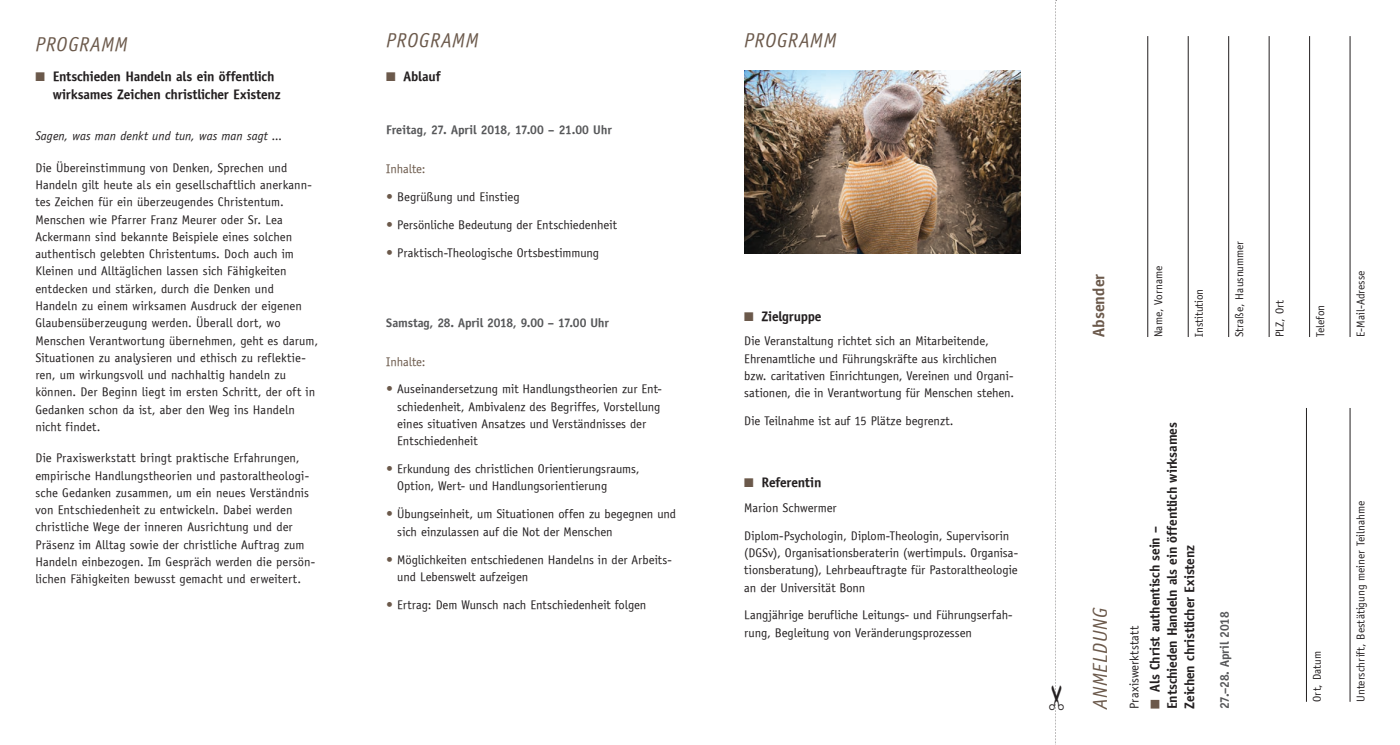
<style>
.page{position:relative;width:1400px;height:745px;background:#fff}
.page>*{position:absolute;margin:0;border:0;box-sizing:border-box;transform-origin:0 0}
.t1{font:italic 20px "Officina Sans ITCTT Book";letter-spacing:.04em;color:#6b594b}
.t2{font:16.25px "Officina Sans ITCTT Bold";color:#6b594b}
.t3{font:13.75px/17.2px "Officina Sans ITCTT Bold";letter-spacing:-.015em;color:#231f20}
.t4{font:12.5px/17.2px "Officina Sans ITCTT Book";color:#231f20}
.t5{font:12.5px "Officina Sans ITCTT Bold";letter-spacing:-.01em;color:#57585a}
.t6{font:italic 12.5px "Officina Sans ITCTT Book";color:#231f20}
.t7{font:12.5px "Officina Sans ITCTT Book";letter-spacing:-.005em;color:#6b594b}
.t8{font:11.25px "Officina Sans ITCTT Book";color:#231f20}
.s1{color:#6b594b}
</style>
<div class="page">
<hr style="left:1306px;top:407px;width:1px;height:294px;background:#231f20">
<hr style="left:1349px;top:407px;width:1px;height:294px;background:#231f20">
<hr style="left:1147px;top:36px;width:1px;height:301px;background:#231f20">
<hr style="left:1188px;top:36px;width:1px;height:301px;background:#231f20">
<hr style="left:1228px;top:36px;width:1px;height:301px;background:#231f20">
<hr style="left:1268px;top:36px;width:1px;height:301px;background:#231f20">
<hr style="left:1309px;top:36px;width:1px;height:301px;background:#231f20">
<hr style="left:1349px;top:36px;width:1px;height:301px;background:#231f20">
<img style="left:744px;top:71px;width:276px;height:182px">
<svg style="left:1055px;top:0;width:2px;height:744px"></svg>
<h1 class="t1" style="left:35px;top:32px;width:94px">PROGRAMM</h1>
<p class="t3" style="left:53px;top:68px;width:229px;text-indent:-17px"><span class="s1">■</span> Entschieden Handeln als ein öffentlich wirksames Zeichen christlicher Existenz</p>
<p class="t6" style="left:35px;top:129px;width:249px">Sagen, was man denkt und tun, was man sagt ...</p>
<p class="t4" style="left:35px;top:159px;width:284px">Die Übereinstimmung von Denken, Sprechen und Handeln gilt heute als ein gesellschaftlich anerkann&shy;tes Zeichen für ein überzeugendes Christentum.<br>Menschen wie Pfarrer Franz Meurer oder Sr. Lea Ackermann sind bekannte Beispiele eines solchen authentisch gelebten Christentums. Doch auch im Kleinen und Alltäglichen lassen sich Fähigkeiten entdecken und stärken, durch die Denken und Handeln zu einem wirksamen Ausdruck der eigenen Glaubensüberzeugung werden. Überall dort, wo Menschen Verantwortung übernehmen, geht es darum, Situationen zu analysieren und ethisch zu reflektie&shy;ren, um wirkungsvoll und nachhaltig handeln zu können. Der Beginn liegt im ersten Schritt, der oft in Gedanken schon da ist, aber den Weg ins Handeln nicht findet.</p>
<p class="t4" style="left:35px;top:449px;width:281px">Die Praxiswerkstatt bringt praktische Erfahrungen, empirische Handlungstheorien und pastoraltheologi&shy;sche Gedanken zusammen, um ein neues Verständnis von Entschiedenheit zu entwickeln. Dabei werden christliche Wege der inneren Ausrichtung und der Präsenz im Alltag sowie der christliche Auftrag zum Handeln einbezogen. Im Gespräch werden die persön&shy;lichen Fähigkeiten bewusst gemacht und erweitert.</p>
<h1 class="t1" style="left:386px;top:29px;width:94px">PROGRAMM</h1>
<p class="t3" style="left:386px;top:68px;width:56px"><span class="s1">■</span> Ablauf</p>
<p class="t5" style="left:386px;top:122px;width:227px">Freitag, 27. April 2018, 17.00 – 21.00 Uhr</p>
<p class="t7" style="left:386px;top:161px;width:41px">Inhalte:</p>
<p class="t4" style="left:397px;top:188px;width:124px">Begrüßung und Einstieg</p>
<p class="t4" style="left:397px;top:215px;width:221px">Persönliche Bedeutung der Entschiedenheit</p>
<p class="t4" style="left:397px;top:243px;width:203px">Praktisch-Theologische Ortsbestimmung</p>
<p class="t5" style="left:386px;top:315px;width:224px">Samstag, 28. April 2018, 9.00 – 17.00 Uhr</p>
<p class="t7" style="left:386px;top:354px;width:41px">Inhalte:</p>
<p class="t4" style="left:397px;top:380px;width:266px">Auseinandersetzung mit Handlungstheorien zur Ent&shy;schiedenheit, Ambivalenz des Begriffes, Vorstellung eines situativen Ansatzes und Verständnisses der Entschiedenheit</p>
<p class="t4" style="left:397px;top:460px;width:244px">Erkundung des christlichen Orientierungsraums,<br>Option, Wert- und Handlungsorientierung</p>
<p class="t4" style="left:397px;top:505px;width:280px">Übungseinheit, um Situationen offen zu begegnen und sich einzulassen auf die Not der Menschen</p>
<p class="t4" style="left:397px;top:550px;width:276px">Möglichkeiten entschiedenen Handelns in der Arbeits&shy;und Lebenswelt aufzeigen</p>
<p class="t4" style="left:397px;top:595px;width:251px">Ertrag: Dem Wunsch nach Entschiedenheit folgen</p>
<h1 class="t1" style="left:744px;top:29px;width:94px">PROGRAMM</h1>
<p class="t3" style="left:744px;top:307px;width:79px"><span class="s1">■</span> Zielgruppe</p>
<p class="t4" style="left:744px;top:332px;width:271px">Die Veranstaltung richtet sich an Mitarbeitende, Ehrenamtliche und Führungskräfte aus kirchlichen bzw. caritativen Einrichtungen, Vereinen und Organi&shy;sationen, die in Verantwortung für Menschen stehen.</p>
<p class="t4" style="left:744px;top:412px;width:211px">Die Teilnahme ist auf 15 Plätze begrenzt.</p>
<p class="t3" style="left:744px;top:473px;width:79px"><span class="s1">■</span> Referentin</p>
<p class="t4" style="left:744px;top:498px;width:94px">Marion Schwermer</p>
<p class="t4" style="left:744px;top:526px;width:275px">Diplom-Psychologin, Diplom-Theologin, Supervisorin (DGSv), Organisationsberaterin (wertimpuls. Organisa&shy;tionsberatung), Lehrbeauftragte für Pastoraltheologie an der Universität Bonn</p>
<p class="t4" style="left:744px;top:606px;width:270px">Langjährige berufliche Leitungs- und Führungserfah&shy;rung, Begleitung von Veränderungsprozessen</p>
<h2 class="t2" style="left:1088px;top:337px;width:65px;rotate:-90deg">Absender</h2>
<p class="t8" style="left:1152px;top:337px;width:73px;rotate:-90deg">Name, Vorname</p>
<p class="t8" style="left:1192px;top:337px;width:50px;rotate:-90deg">Institution</p>
<p class="t8" style="left:1233px;top:337px;width:98px;rotate:-90deg">Straße, Hausnummer</p>
<p class="t8" style="left:1273px;top:337px;width:38px;rotate:-90deg">PLZ, Ort</p>
<p class="t8" style="left:1313px;top:337px;width:34px;rotate:-90deg">Telefon</p>
<p class="t8" style="left:1354px;top:337px;width:68px;rotate:-90deg">E-Mail-Adresse</p>
<h1 class="t1" style="left:1088px;top:708px;width:103px;rotate:-90deg">ANMELDUNG</h1>
<p class="t4" style="left:1125px;top:708px;width:84px;rotate:-90deg">Praxiswerktstatt</p>
<p class="t3" style="left:1146px;top:708px;width:287px;rotate:-90deg"><span class="s1">■</span> Als Christ authentisch sein –<br>Entschieden Handeln als ein öffentlich wirksames<br>Zeichen christlicher Existenz</p>
<p class="t5" style="left:1216px;top:708px;width:99px;rotate:-90deg">27.–28. April 2018</p>
<p class="t8" style="left:1310px;top:701px;width:52px;rotate:-90deg">Ort, Datum</p>
<p class="t8" style="left:1354px;top:701px;width:202px;rotate:-90deg">Unterschrift, Bestätigung meiner Teilnahme</p>
</div>
